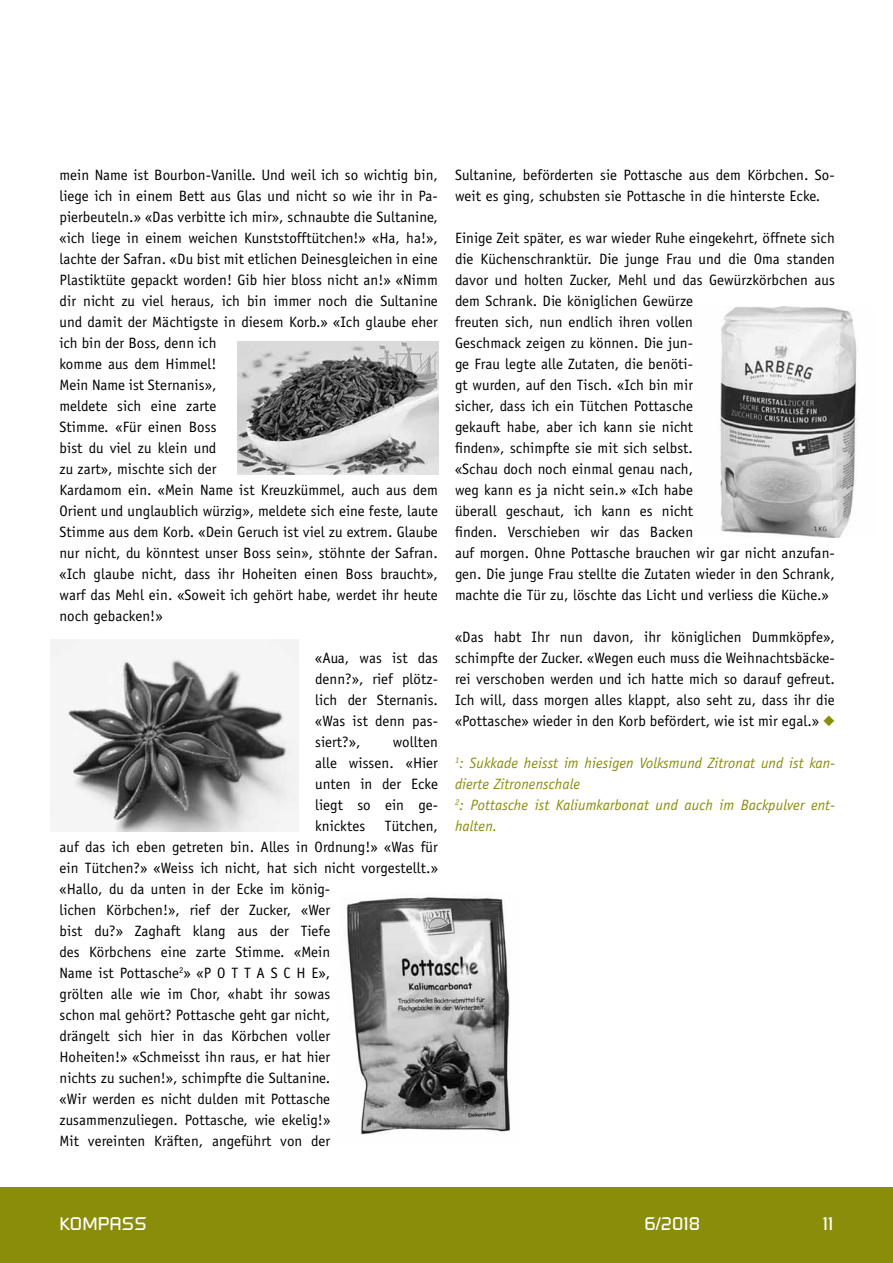
<style>
.page{position:relative;width:893px;height:1263px;background:#fff}
.page>*{position:absolute;margin:0;border:0;box-sizing:border-box;transform-origin:0 0}
.t1{font:18px "Russell Square";letter-spacing:.005em;color:#fff}
.t2{font:15px/21px "Officina Sans";letter-spacing:.005em;color:#000}
.t3{font:italic 15px/21px "Officina Sans";letter-spacing:.005em;color:#8a8d09}
.s1{color:#8a8d09}
</style>
<div class="page">
<div style="left:0;top:1187px;width:893px;height:76px;background:#8a8d09"></div>
<img style="left:346px;top:896px;width:164px;height:239px">
<img style="left:238px;top:341px;width:200px;height:133px">
<img style="left:720px;top:306px;width:138px;height:231px">
<img style="left:50px;top:640px;width:248px;height:191px">
<p class="t2" style="left:60px;top:164px;width:380px">mein Name ist Bourbon-Vanille. Und weil ich so wichtig bin, liege ich in einem Bett aus Glas und nicht so wie ihr in Pa&shy;pierbeuteln.» «Das verbitte ich mir», schnaubte die Sultanine, «ich liege in einem weichen Kunststofftütchen!» «Ha, ha!», lachte der Safran. «Du bist mit etlichen Deinesgleichen in eine Plastiktüte gepackt worden! Gib hier bloss nicht an!» «Nimm dir nicht zu viel heraus, ich bin immer noch die Sultanine und damit der Mächtigste in diesem Korb.» «Ich glaube eher ich bin der Boss, denn ich<br>komme aus dem Himmel!<br>Mein Name ist Sternanis»,<br>meldete sich eine zarte<br>Stimme. «Für einen Boss<br>bist du viel zu klein und<br>zu zart», mischte sich der<br>Kardamom ein. «Mein Name ist Kreuzkümmel, auch aus dem Orient und unglaublich würzig», meldete sich eine feste, laute Stimme aus dem Korb. «Dein Geruch ist viel zu extrem. Glaube nur nicht, du könntest unser Boss sein», stöhnte der Safran. «Ich glaube nicht, dass ihr Hoheiten einen Boss braucht», warf das Mehl ein. «Soweit ich gehört habe, werdet ihr heute noch gebacken!»</p>
<p class="t2" style="left:315px;top:647px;width:124px;text-align:justify">«Aua, was ist das denn?», rief plötz&shy;lich der Sternanis. «Was ist denn pas&shy;siert?»,</p>
<p class="t2" style="left:315px;top:731px;width:124px;text-align:justify;text-indent:78px">wollten alle wissen. «Hier unten in der Ecke liegt so ein ge&shy;knicktes</p>
<p class="t2" style="left:60px;top:815px;width:380px;text-indent:325px">Tütchen, auf das ich eben getreten bin. Alles in Ordnung!» «Was für ein Tütchen?» «Weiss ich nicht, hat sich nicht vorgestellt.» «Hallo, du da unten in der Ecke im könig-<br>lichen Körbchen!», rief der Zucker, «Wer<br>bist du?» Zaghaft klang aus der Tiefe<br>des Körbchens eine zarte Stimme. «Mein<br>Name ist Pottasche<sup>2</sup>» «P O T T A S C H E»,<br>grölten alle wie im Chor, «habt ihr sowas<br>schon mal gehört? Pottasche geht gar nicht,<br>drängelt sich hier in das Körbchen voller<br>Hoheiten!» «Schmeisst ihn raus, er hat hier<br>nichts zu suchen!», schimpfte die Sultanine.<br>«Wir werden es nicht dulden mit Pottasche zusammenzuliegen. Pottasche, wie ekelig!»<br>Mit vereinten Kräften, angeführt von der</p>
<p class="t2" style="left:455px;top:164px;width:381px">Sultanine, beförderten sie Pottasche aus dem Körbchen. So&shy;weit es ging, schubsten sie Pottasche in die hinterste Ecke.</p>
<p class="t2" style="left:455px;top:227px;width:381px">Einige Zeit später, es war wieder Ruhe eingekehrt, öffnete sich die Küchenschranktür. Die junge Frau und die Oma standen davor und holten Zucker, Mehl und das Gewürzkörbchen aus dem Schrank. Die königlichen Gewürze<br>freuten sich, nun endlich ihren vollen<br>Geschmack zeigen zu können. Die jun-<br>ge Frau legte alle Zutaten, die benöti-<br>gt wurden, auf den Tisch. «Ich bin mir<br>sicher, dass ich ein Tütchen Pottasche<br>gekauft habe, aber ich kann sie nicht<br>finden», schimpfte sie mit sich selbst.<br>«Schau doch noch einmal genau nach,<br>weg kann es ja nicht sein.» «Ich habe<br>überall geschaut, ich kann es nicht<br>finden. Verschieben wir das Backen<br>auf morgen. Ohne Pottasche brauchen wir gar nicht anzufan&shy;gen. Die junge Frau stellte die Zutaten wieder in den Schrank, machte die Tür zu, löschte das Licht und verliess die Küche.»</p>
<p class="t2" style="left:455px;top:626px;width:381px;text-align:justify">«Das habt Ihr nun davon, ihr königlichen Dummköpfe», schimpfte der Zucker. «Wegen euch muss die Weihnachtsbäcke&shy;rei verschoben werden und ich hatte mich so darauf gefreut.<br>Ich will, dass morgen alles klappt, also seht zu, dass ihr die «Pottasche» wieder in den Korb befördert, wie ist mir egal.» <span class="s1">◆</span></p>
<p class="t3" style="left:455px;top:752px;width:381px"><sup>1</sup>: Sukkade heisst im hiesigen Volksmund Zitronat und ist kan&shy;dierte Zitronenschale<br><sup>2</sup>: Pottasche ist Kaliumkarbonat und auch im Backpulver ent&shy;halten.</p>
<p class="t1" style="left:60px;top:1213px;width:89px">KOMPASS</p>
<p class="t1" style="left:644px;top:1213px;width:57px">6/2018</p>
<p class="t1" style="left:823px;top:1213px;width:12px">11</p>
</div>
